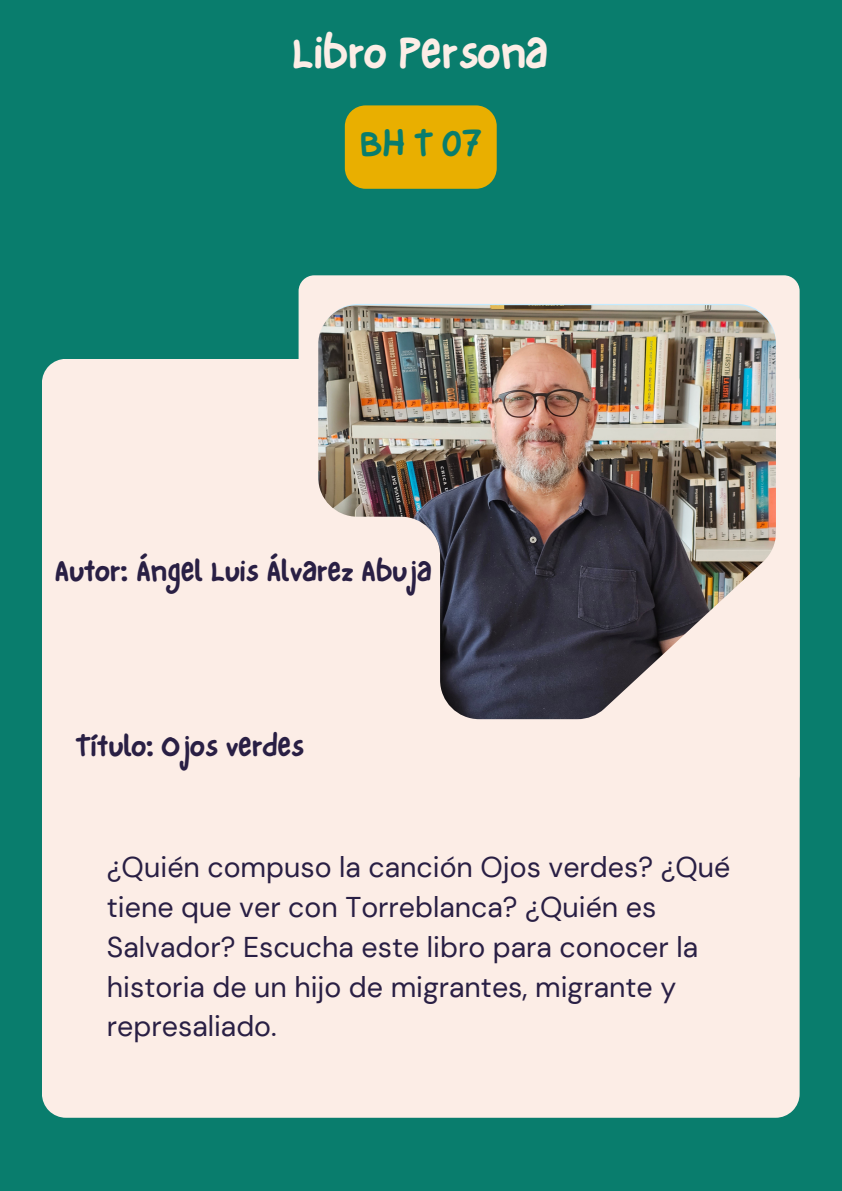
<style>
.page{position:relative;width:842px;height:1191px;background:#fff}
.page>*{position:absolute;margin:0;border:0;box-sizing:border-box;transform-origin:0 0}
.t1{font:47.2px "NF One Little Font Bold";color:#fcede6}
.t2{font:37.7px "NF One Little Font Bold";color:#097d6d}
.t3{font:30.7px "NF One Little Font Bold";color:#291f44}
.t4{font:30.6px "NF One Little Font Bold";color:#291f44}
.t5{font:28.5px/39.7px "DM Sans";color:#291f44}
</style>
<div class="page">
<div style="left:0;top:0;width:842px;height:1190px;background:#097d6d"></div>
<div style="left:42px;top:359px;width:758px;height:758px;background:#fcede6"></div>
<div style="left:299px;top:275px;width:501px;height:515px;background:#fcede6;border-radius:16px"></div>
<div style="left:345px;top:105px;width:152px;height:84px;background:#e9af00;border-radius:21px"></div>
<img style="left:318px;top:305px;width:458px;height:414px">
<p class="t1" style="left:292px;top:24px;width:257px">Libro Persona</p>
<p class="t2" style="left:360px;top:121px;width:123px">BH T 07</p>
<p class="t3" style="left:55px;top:552px;width:378px">Autor: Ángel Luis Álvarez Abuja</p>
<p class="t4" style="left:76px;top:728px;width:230px">Título: Ojos verdes</p>
<p class="t5" style="left:107px;top:847px;width:625px">¿Quién compuso la canción Ojos verdes? ¿Qué tiene que ver con Torreblanca? ¿Quién es Salvador? Escucha este libro para conocer la historia de un hijo de migrantes, migrante y represaliado.</p>
</div>
